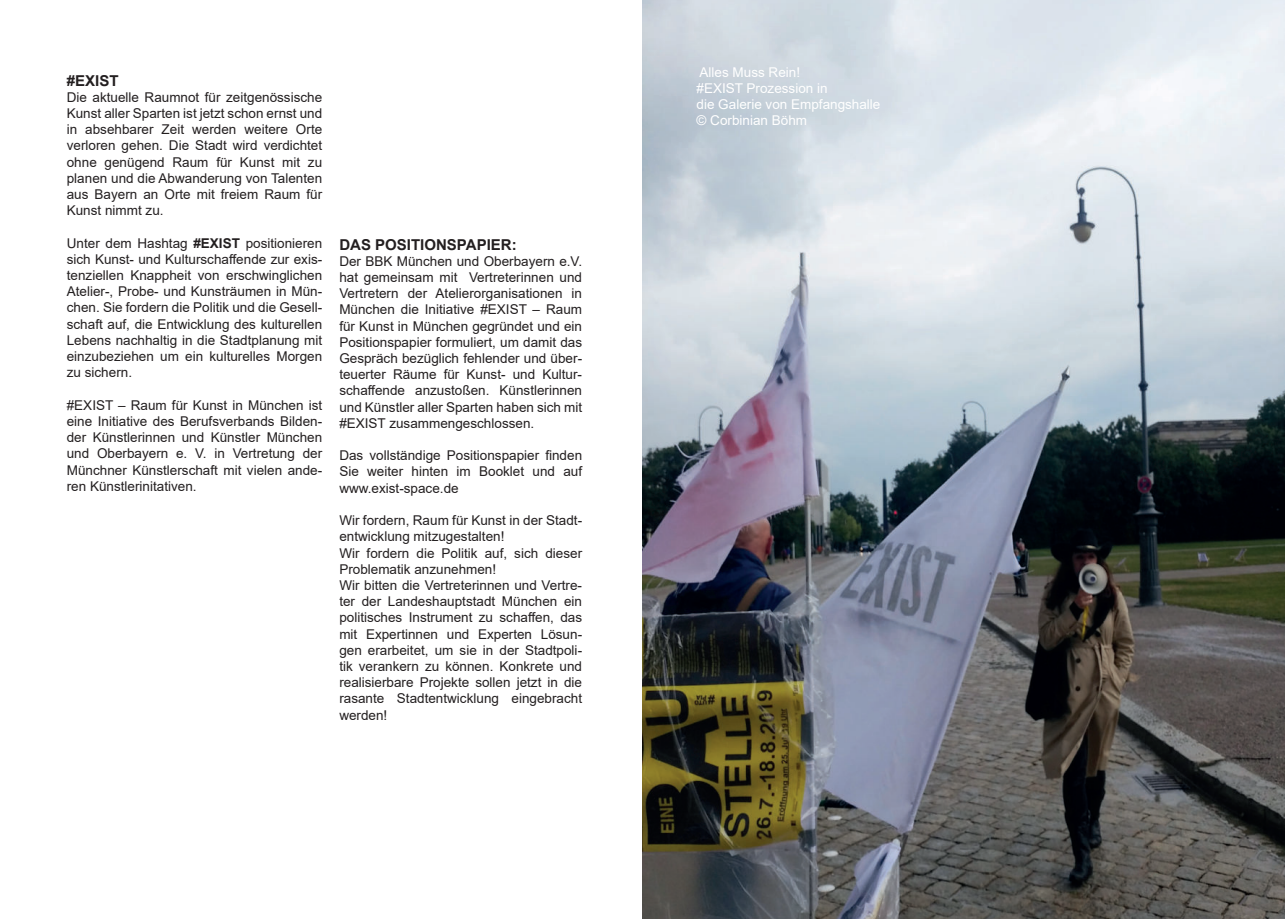
<style>
.page{position:relative;width:1285px;height:919px;background:#fff}
.page>*{position:absolute;margin:0;border:0;box-sizing:border-box;transform-origin:0 0}
.t1{font:700 15px "Arial";color:#231f20}
.t2{font:13.5px/16.2px "Arial";color:#231f20;text-align:justify}
.t3{font:13.5px/16.2px "Arial";color:#fff}
.s1{font-weight:700}
</style>
<div class="page">
<img style="left:642px;top:0;width:642px;height:918px">
<p class="t1" style="left:67px;top:72px;width:53px">#EXIST</p>
<p class="t2" style="left:67px;top:90px;width:257px">Die aktuelle Raumnot für zeitgenössische Kunst aller Sparten ist jetzt schon ernst und in absehbarer Zeit werden weitere Orte verloren gehen. Die Stadt wird verdichtet ohne genügend Raum für Kunst mit zu planen und die Abwanderung von Talenten aus Bayern an Orte mit freiem Raum für Kunst nimmt zu.</p>
<p class="t2" style="left:67px;top:236px;width:257px">Unter dem Hashtag <span class="s1">#EXIST</span> positionieren sich Kunst- und Kulturschaffende zur exis&shy;tenziellen Knappheit von erschwinglichen Atelier-, Probe- und Kunsträumen in Mün&shy;chen. Sie fordern die Politik und die Gesell&shy;schaft auf, die Entwicklung des kulturellen Lebens nachhaltig in die Stadtplanung mit einzubeziehen um ein kulturelles Morgen zu sichern.</p>
<p class="t2" style="left:67px;top:398px;width:257px">#EXIST – Raum für Kunst in München ist eine Initiative des Berufsverbands Bilden&shy;der Künstlerinnen und Künstler München und Oberbayern e. V. in Vertretung der Münchner Künstlerschaft mit vielen ande&shy;ren Künstlerinitativen.</p>
<p class="t1" style="left:339px;top:235px;width:179px">DAS POSITIONSPAPIER:</p>
<p class="t2" style="left:339px;top:254px;width:244px">Der BBK München und Oberbayern e.V. hat gemeinsam mit Vertreterinnen und Vertretern der Atelierorganisationen in München die Initiative #EXIST – Raum für Kunst in München gegründet und ein Positionspapier formuliert, um damit das Gespräch bezüglich fehlender und über&shy;teuerter Räume für Kunst- und Kultur&shy;schaffende anzustoßen. Künstlerinnen und Künstler aller Sparten haben sich mit #EXIST zusammengeschlossen.</p>
<p class="t2" style="left:339px;top:447px;width:244px">Das vollständige Positionspapier finden Sie weiter hinten im Booklet und auf www.exist-space.de</p>
<p class="t2" style="left:339px;top:513px;width:244px;text-align:left">Wir fordern, Raum für Kunst in der Stadt&shy;entwicklung mitzugestalten!<br>Wir fordern die Politik auf, sich dieser Problematik anzunehmen!<br>Wir bitten die Vertreterinnen und Vertre&shy;ter der Landeshauptstadt München ein politisches Instrument zu schaffen, das mit Expertinnen und Experten Lösun&shy;gen erarbeitet, um sie in der Stadtpoli&shy;tik verankern zu können. Konkrete und realisierbare Projekte sollen jetzt in die rasante Stadtentwicklung eingebracht werden!</p>
<p class="t3" style="left:696px;top:65px;width:185px">Alles Muss Rein!<br>#EXIST Prozession in<br>die Galerie von Empfangshalle © Corbinian Böhm</p>
</div>
